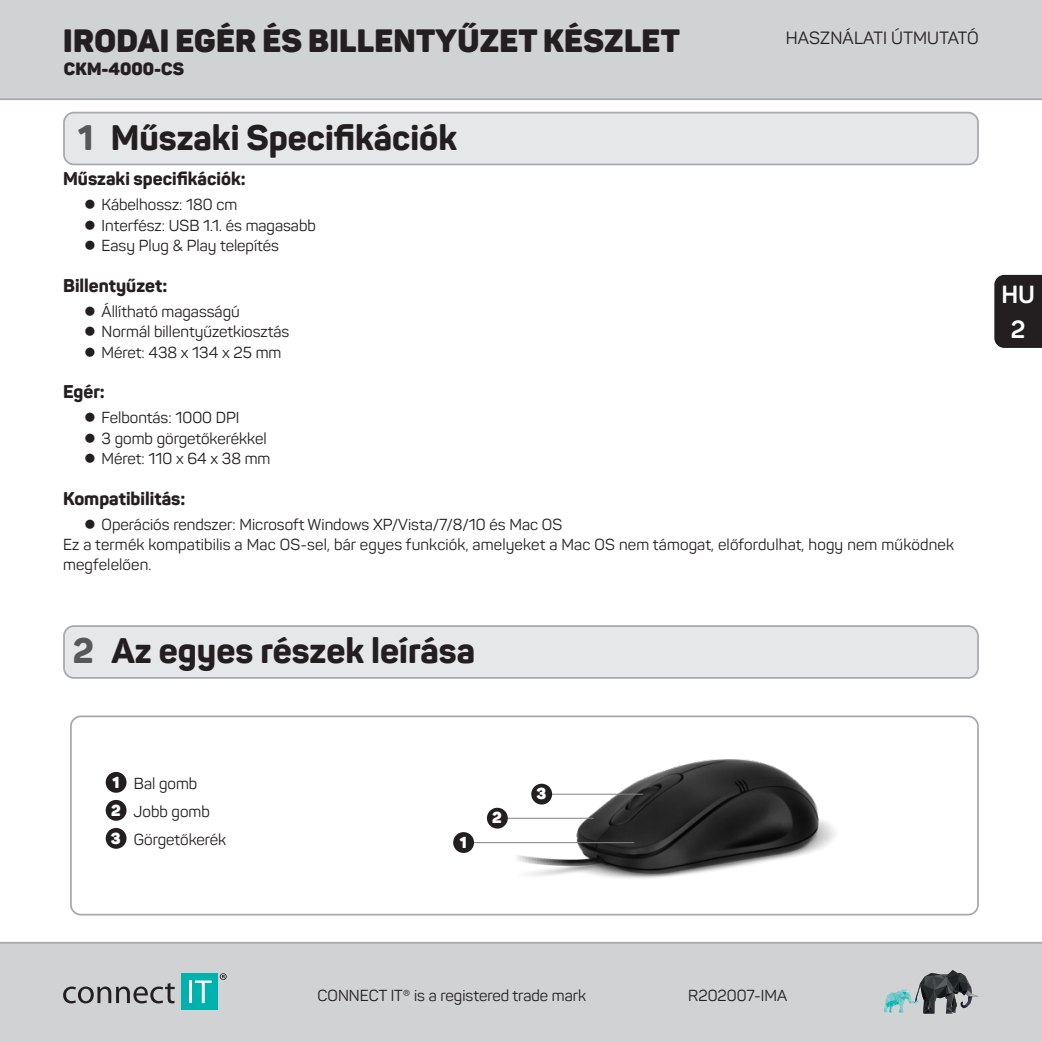
<style>
.page{position:relative;width:1042px;height:1042px;background:#fff}
.page>*{position:absolute;margin:0;border:0;box-sizing:border-box;transform-origin:0 0}
._01_Nadpis_sekce{font:800 35px "Panton";color:#231f20}
.t1{font:900 31.85px "Panton";letter-spacing:.01em;color:#231f20}
.t2{font:700 24.5px/34.6px "Panton";color:#fff;text-align:center}
._02_Nadpis_1{font:800 18.2px "Panton";color:#231f20}
._04_Seznam_-_ctverec{font:800 18.2px "Panton";color:#231f20}
.t3{font:17.5px "Panton";letter-spacing:.01em;color:#231f20}
.t4{font:900 17.5px "Panton";letter-spacing:.005em;color:#231f20}
._04_Seznam_-_ctverec-2{font:15.75px "Panton";color:#231f20}
.text{font:15.75px/20.3px "Panton";letter-spacing:.01em;color:#231f20}
.t5{font:900 15.75px "Panton";color:#fff}
.s1{color:#57585a}
</style>
<div class="page">
<div style="left:0;top:943px;width:1042px;height:99px;background:#d1d2d4"></div>
<div style="left:0;top:0;width:1042px;height:99px;background:#d1d2d4"></div>
<hr style="left:0;top:98px;width:1042px;height:2px;background:#a8a9ad">
<hr style="left:0;top:942px;width:1042px;height:1px;background:#a8a9ad">
<svg style="left:884px;top:970px;width:95px;height:43px"></svg>
<div style="left:181px;top:973px;width:37px;height:37px;background:#00b2ae"></div>
<hr style="left:189px;top:980px;width:3px;height:23px;background:#fff">
<svg style="left:195px;top:980px;width:17px;height:23px"></svg>
<svg style="left:63px;top:983px;width:112px;height:20px"></svg>
<svg style="left:220px;top:973px;width:7px;height:7px"></svg>
<div style="left:994px;top:275px;width:48px;height:73px;background:#231f20"></div>
<div style="left:64px;top:113px;width:914px;height:51px;background:#e6e7e9;border-radius:10px"></div>
<div style="left:63px;top:112px;width:916px;height:53px;border:2px solid #a8a9ad;border-radius:10px"></div>
<img style="left:469px;top:759px;width:366px;height:120px">
<div style="left:64px;top:626px;width:914px;height:52px;background:#e6e7e9;border-radius:10px"></div>
<div style="left:63px;top:625px;width:916px;height:54px;border:2px solid #a8a9ad;border-radius:10px"></div>
<div style="left:70px;top:715px;width:909px;height:200px;border:2px solid #a8a9ad;border-radius:10px"></div>
<div style="left:106px;top:772px;width:21px;height:21px;background:#231f20;border-radius:50%"></div>
<div style="left:106px;top:800px;width:21px;height:21px;background:#231f20;border-radius:50%"></div>
<div style="left:106px;top:828px;width:21px;height:21px;background:#231f20;border-radius:50%"></div>
<hr style="left:463px;top:842px;width:171px;height:1px;background:#808285">
<hr style="left:497px;top:817px;width:96px;height:2px;background:#808285">
<hr style="left:541px;top:793px;width:102px;height:2px;background:#808285">
<div style="left:453px;top:832px;width:21px;height:21px;background:#231f20;border-radius:50%"></div>
<div style="left:487px;top:808px;width:21px;height:20px;background:#231f20;border-radius:50%"></div>
<div style="left:531px;top:784px;width:21px;height:20px;background:#231f20;border-radius:50%"></div>
<h2 class="t1" style="left:63px;top:20px;width:618px">IRODAI EGÉR ÉS BILLENTYŰZET KÉSZLET</h2>
<p class="t4" style="left:64px;top:58px;width:122px">CKM-4000-CS</p>
<p class="t3" style="left:786px;top:27px;width:194px">HASZNÁLATI ÚTMUTATÓ</p>
<p class="_01_Nadpis_sekce" style="left:78px;top:115px;width:381px"><span class="s1">1</span> Műszaki Specifikációk</p>
<p class="_04_Seznam_-_ctverec" style="left:63px;top:167px;width:184px">Műszaki specifikációk:</p>
<p class="_04_Seznam_-_ctverec-2" style="left:84px;top:195px;width:155px">● Kábelhossz: 180 cm</p>
<p class="_04_Seznam_-_ctverec-2" style="left:84px;top:215px;width:233px">● Interfész: USB 1.1. és magasabb</p>
<p class="_04_Seznam_-_ctverec-2" style="left:84px;top:236px;width:196px">● Easy Plug &amp; Play telepítés</p>
<p class="_02_Nadpis_1" style="left:63px;top:274px;width:106px">Billentyűzet:</p>
<p class="_04_Seznam_-_ctverec-2" style="left:84px;top:302px;width:157px">● Állítható magasságú</p>
<p class="_04_Seznam_-_ctverec-2" style="left:84px;top:322px;width:207px">● Normál billentyűzetkiosztás</p>
<p class="_04_Seznam_-_ctverec-2" style="left:84px;top:342px;width:199px">● Méret: 438 x 134 x 25 mm</p>
<p class="_02_Nadpis_1" style="left:63px;top:380px;width:43px">Egér:</p>
<p class="_04_Seznam_-_ctverec-2" style="left:84px;top:408px;width:157px">● Felbontás: 1000 DPI</p>
<p class="_04_Seznam_-_ctverec-2" style="left:84px;top:428px;width:184px">● 3 gomb görgetőkerékkel</p>
<p class="_04_Seznam_-_ctverec-2" style="left:84px;top:449px;width:188px">● Méret: 110 x 64 x 38 mm</p>
<p class="_02_Nadpis_1" style="left:63px;top:487px;width:124px">Kompatibilitás:</p>
<p class="_04_Seznam_-_ctverec-2" style="left:84px;top:515px;width:480px">● Operációs rendszer: Microsoft Windows XP/Vista/7/8/10 és Mac OS</p>
<p class="text" style="left:63px;top:534px;width:892px">Ez a termék kompatibilis a Mac OS-sel, bár egyes funkciók, amelyeket a Mac OS nem támogat, előfordulhat, hogy nem működnek megfelelően.</p>
<p class="_01_Nadpis_sekce" style="left:73px;top:629px;width:404px"><span class="s1">2</span> Az egyes részek leírása</p>
<h3 class="t2" style="left:1001px;top:277px;width:35px">HU<br>2</h3>
<p class="t5" style="left:112px;top:772px;width:9px">1</p>
<p class="text" style="left:134px;top:773px;width:65px">Bal gomb</p>
<p class="t5" style="left:111px;top:800px;width:11px">2</p>
<p class="text" style="left:134px;top:801px;width:78px">Jobb gomb</p>
<p class="t5" style="left:111px;top:828px;width:11px">3</p>
<p class="text" style="left:134px;top:829px;width:94px">Görgetőkerék</p>
<p class="t5" style="left:460px;top:832px;width:9px">1</p>
<p class="t5" style="left:492px;top:807px;width:11px">2</p>
<p class="t5" style="left:536px;top:783px;width:11px">3</p>
<p class="text" style="left:318px;top:985px;width:270px">CONNECT IT®️ is a registered trade mark</p>
<p class="text" style="left:688px;top:985px;width:100px">R202007-IMA</p>
</div>
